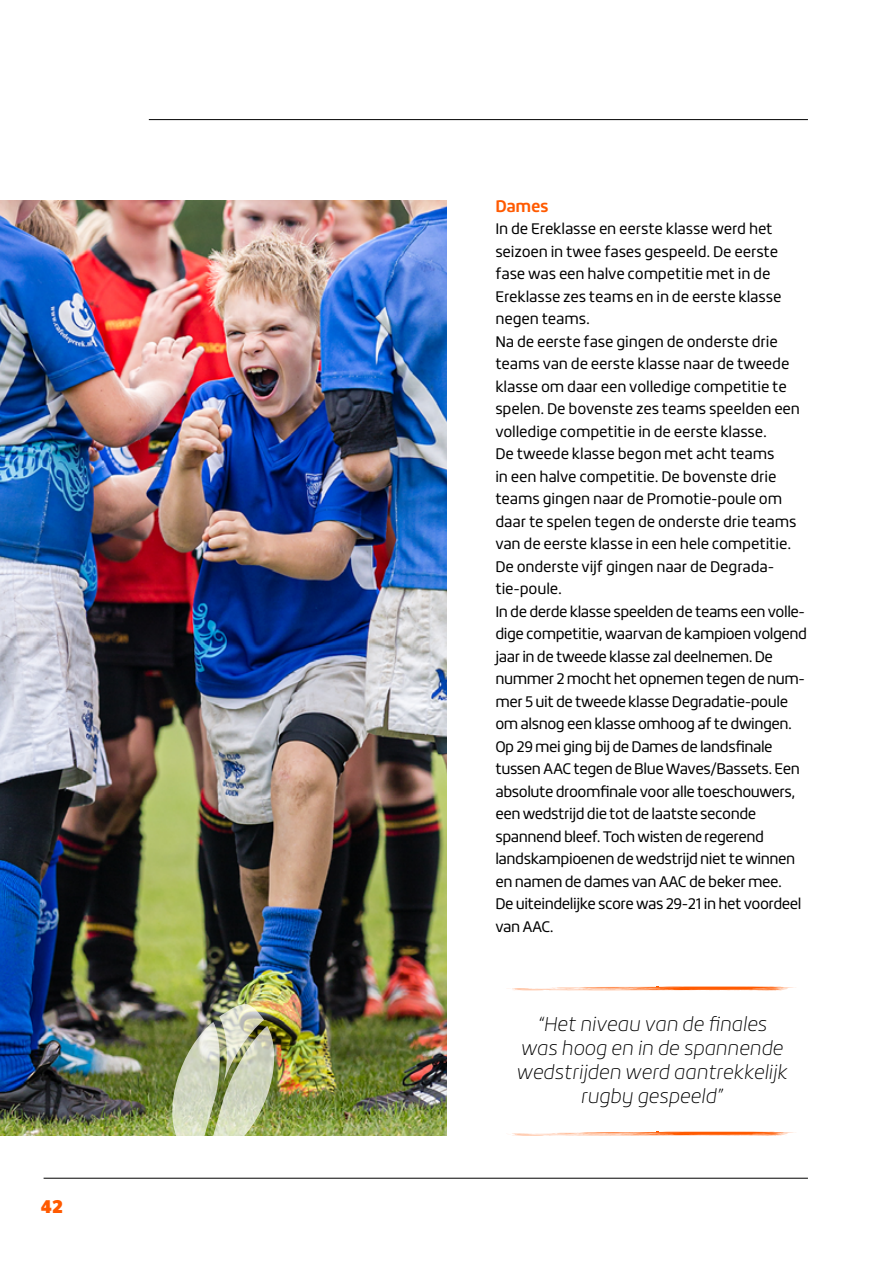
<style>
.page{position:relative;width:893px;height:1263px;background:#fff}
.page>*{position:absolute;margin:0;border:0;box-sizing:border-box;transform-origin:0 0}
.t1{font:italic 100 19.5px/24px "Roihu";color:#000;text-align:center}
.t2{font:900 18px "Roihu";color:#ff5a00}
.t3{font:700 16.5px "Roihu";letter-spacing:-.02em;color:#ff5a00}
.t4{font:15px/22.5px "Roihu";letter-spacing:-.015em;color:#000}
</style>
<div class="page">
<hr style="left:44px;top:1178px;width:764px;height:1px;background:#000">
<hr style="left:149px;top:119px;width:659px;height:1px;background:#000">
<img style="left:0;top:201px;width:446px;height:934px">
<svg style="left:507px;top:986px;width:289px;height:5px"></svg>
<svg style="left:512px;top:1132px;width:284px;height:4px"></svg>
<img style="left:166px;top:1004px;width:111px;height:132px">
<p class="t2" style="left:41px;top:1196px;width:24px">42</p>
<p class="t3" style="left:495px;top:196px;width:55px">Dames</p>
<p class="t4" style="left:495px;top:218px;width:313px">In de Ereklasse en eerste klasse werd het seizoen in twee fases gespeeld. De eerste fase was een halve competitie met in de Ereklasse zes teams en in de eerste klasse negen teams.<br>Na de eerste fase gingen de onderste drie teams van de eerste klasse naar de tweede klasse om daar een volledige competitie te spelen. De bovenste zes teams speelden een volledige competitie in de eerste klasse.<br>De tweede klasse begon met acht teams<br>in een halve competitie. De bovenste drie teams gingen naar de Promotie-poule om daar te spelen tegen de onderste drie teams van de eerste klasse in een hele competitie.<br>De onderste vijf gingen naar de Degrada&shy;tie-poule.<br>In de derde klasse speelden de teams een volle&shy;dige competitie, waarvan de kampioen volgend jaar in de tweede klasse zal deelnemen. De nummer 2 mocht het opnemen tegen de num&shy;mer 5 uit de tweede klasse Degradatie-poule om alsnog een klasse omhoog af te dwingen.<br>Op 29 mei ging bij de Dames de landsfinale tussen AAC tegen de Blue Waves/Bassets. Een absolute droomfinale voor alle toeschouwers, een wedstrijd die tot de laatste seconde spannend bleef. Toch wisten de regerend landskampioenen de wedstrijd niet te winnen en namen de dames van AAC de beker mee.<br>De uiteindelijke score was 29-21 in het voordeel van AAC.</p>
<h1 class="t1" style="left:516px;top:1012px;width:272px">“Het niveau van de finales was hoog en in de spannende wedstrijden werd aantrekkelijk rugby gespeeld”</h1>
</div>
